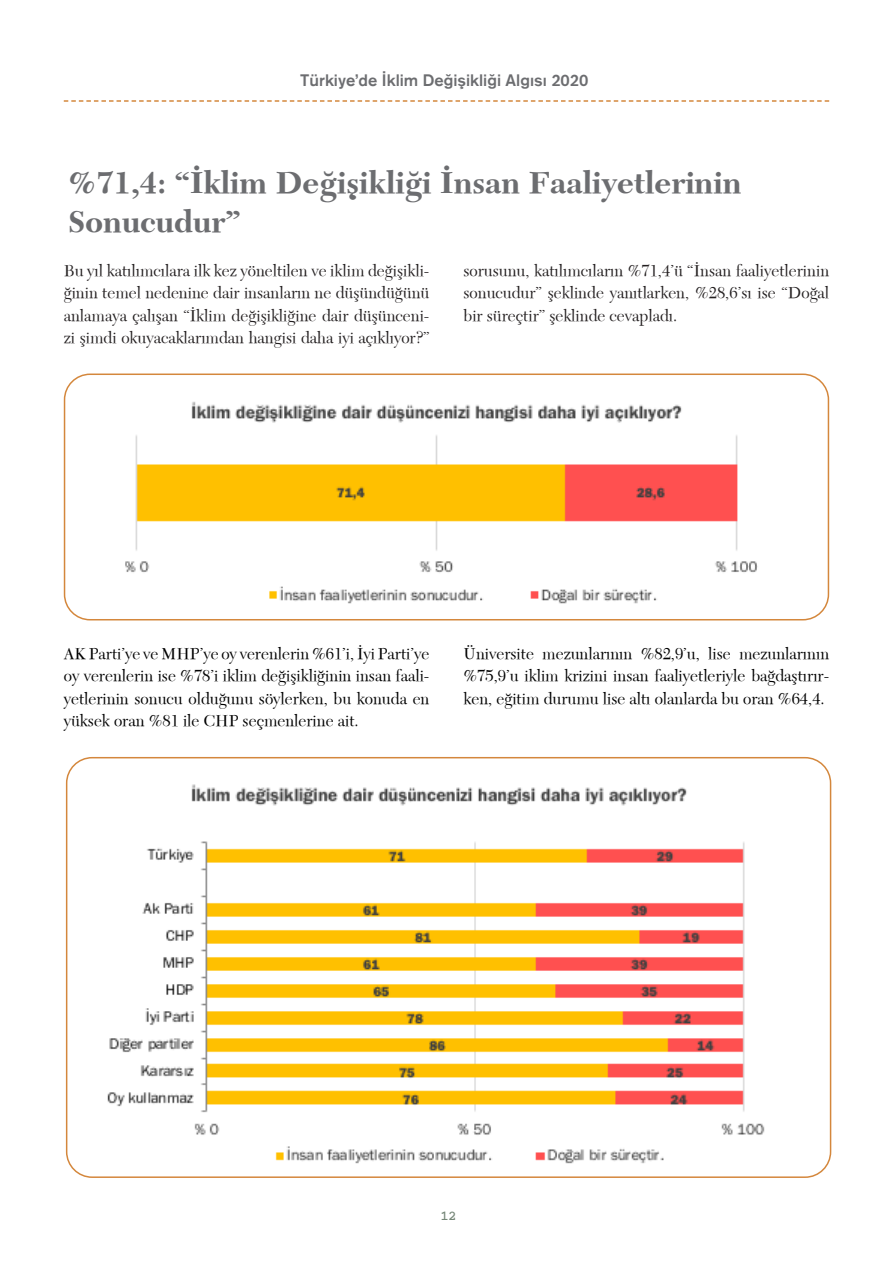
<style>
.page{position:relative;width:893px;height:1263px;background:#fff}
.page>*{position:absolute;margin:0;border:0;box-sizing:border-box;transform-origin:0 0}
.t1{font:700 31.5px/39px "New Caledonia";color:#6c6d70}
.Normal__Web{font:16.5px/22.5px "New Caledonia";color:#231f20;text-align:justify}
.t2{font:16.5px/22.5px "New Caledonia";color:#000;text-align:justify}
.t3{font:500 16.5px "Volvo Sans";color:#6c6d70}
.t4{font:700 13.5px "Courina";color:#768778}
</style>
<div class="page">
<svg style="left:64px;top:100px;width:765px;height:2px"></svg>
<div style="left:64px;top:373px;width:765px;height:247px;border:2px solid #d4873c;border-radius:26px"></div>
<img style="left:125px;top:401px;width:633px;height:203px">
<div style="left:66px;top:757px;width:765px;height:421px;border:2px solid #d4873c;border-radius:26px"></div>
<img style="left:107px;top:784px;width:658px;height:380px">
<p class="t3" style="left:300px;top:70px;width:290px">Türkiye’de İklim Değişikliği Algısı 2020</p>
<p class="t1" style="left:68px;top:164px;width:675px">%71,4: “İklim Değişikliği İnsan Faaliyetlerinin<br>Sonucudur”</p>
<p class="Normal__Web" style="left:463px;top:259px;width:367px">sorusunu, katılımcıların %71,4’ü “İnsan faaliyetlerinin sonucudur” şeklinde yanıtlarken, %28,6’sı ise “Doğal bir süreçtir” şeklinde cevapladı.</p>
<p class="Normal__Web" style="left:64px;top:259px;width:367px">Bu yıl katılımcılara ilk kez yöneltilen ve iklim değişikli&shy;ğinin temel nedenine dair insanların ne düşündüğünü anlamaya çalışan “İklim değişikliğine dair düşünceni&shy;zi şimdi okuyacaklarımdan hangisi daha iyi açıklıyor?”</p>
<p class="t2" style="left:64px;top:642px;width:367px">AK Parti’ye ve MHP’ye oy verenlerin %61’i, İyi Parti’ye oy verenlerin ise %78’i iklim değişikliğinin insan faali&shy;yetlerinin sonucu olduğunu söylerken, bu konuda en yüksek oran %81 ile CHP seçmenlerine ait.</p>
<p class="t2" style="left:463px;top:642px;width:367px">Üniversite mezunlarının %82,9’u, lise mezunlarının %75,9’u iklim krizini insan faaliyetleriyle bağdaştırır&shy;ken, eğitim durumu lise altı olanlarda bu oran %64,4.</p>
<p class="t4" style="left:440px;top:1209px;width:18px">12</p>
</div>
